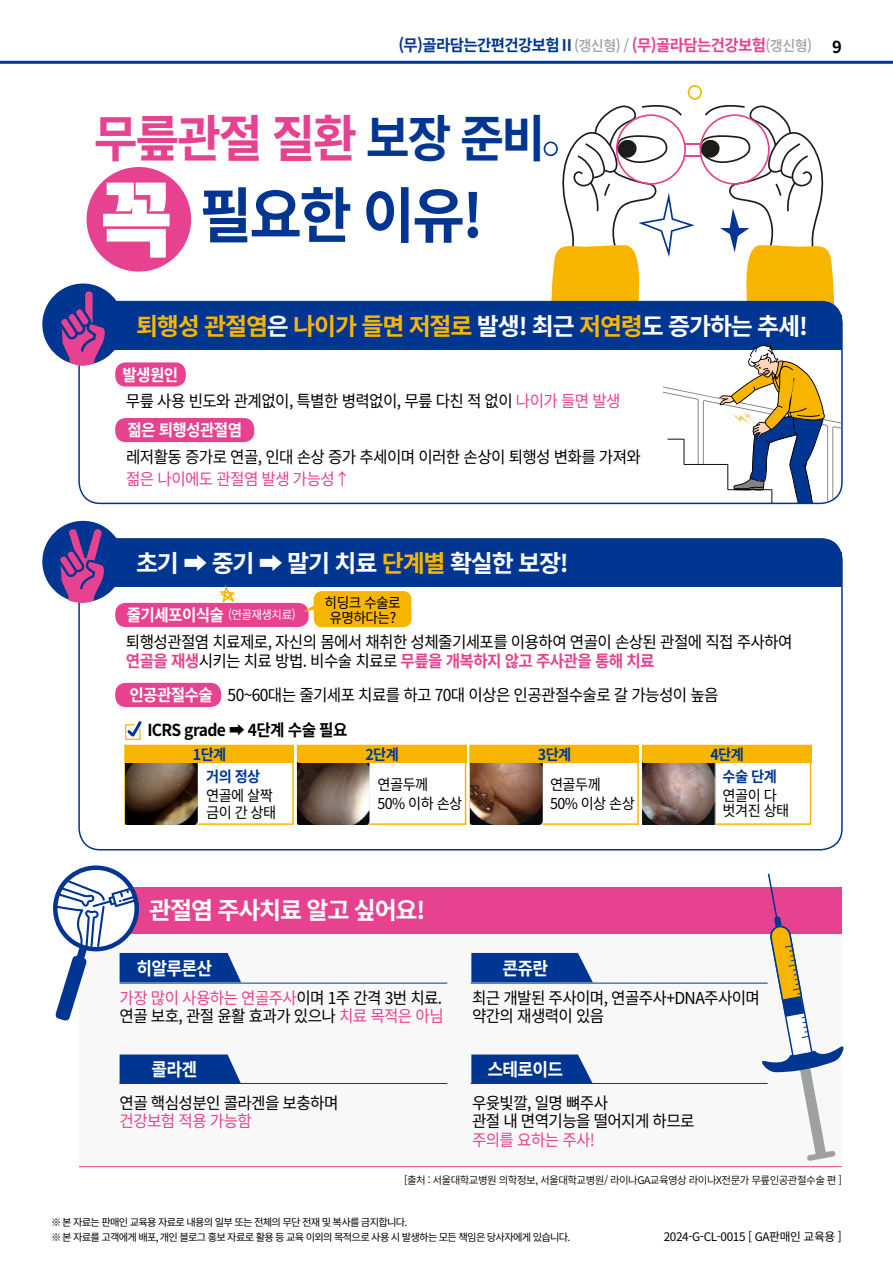
<style>
.page{position:relative;width:893px;height:1263px;background:#fff}
.page>*{position:absolute;margin:0;border:0;box-sizing:border-box;transform-origin:0 0}
.t1{font:700 60.45px "Noto Sans CJ Kkr";color:#003692;scale:.95 1}
.t2{font:700 50.4px "Noto Sans CJ Kkr";letter-spacing:-.05em;color:#e6428f;scale:.95 1}
.t3{font:700 24px "Noto Sans CJ Kkr";letter-spacing:-.05em;color:#fff}
.t4{font:700 24px "Noto Sans CJ Kkr";letter-spacing:-.05em;color:#f8b500}
.t5{font:700 18px "Noto Sans CJ Kkr";letter-spacing:-.04em;color:#fff;scale:.95 1}
.t6{font:16.5px/18.8px "Noto Sans CJ Kkr";letter-spacing:-.04em;color:#000;scale:.95 1}
.t7{font:16.5px "Noto Sans CJ Kkr";letter-spacing:-.04em;color:#e6428f;scale:.95 1}
.t8{font:700 16.5px "Noto Sans CJ Kkr";letter-spacing:-.04em;color:#fff;scale:.95 1}
.t9{font:700 16.5px "Noto Sans CJ Kkr";letter-spacing:-.04em;color:#000;scale:.95 1}
.t10{font:700 16.5px "Noto Sans CJ Kkr";letter-spacing:-.04em;color:#000}
.t11{font:700 16.05px "Noto Sans CJ Kkr";letter-spacing:-.04em;color:#003692}
.t12{font:15px/18.8px "Noto Sans CJ Kkr";letter-spacing:-.04em;color:#000;scale:.95 1}
.t13{font:700 15px "Noto Sans CJ Kkr";letter-spacing:-.04em;color:#003692;scale:.95 1}
.t14{font:14.4px/14.4px "Noto Sans CJ Kkr";letter-spacing:-.04em;color:#000;text-align:center;scale:.95 1}
.t15{font:12px "Noto Sans CJ Kkr";letter-spacing:-.04em;color:#fff;scale:.95 1}
.t16{font:11.7px "Noto Sans CJ Kkr";letter-spacing:-.03em;color:#000}
.t17{font:600 10.5px "Noto Sans CJ Kkr";letter-spacing:-.05em;color:#000}
.t18{font:10.2px/14.2px "Noto Sans CJ Kkr";letter-spacing:-.07em;color:#000}
.s1{font-weight:500;font-size:14.55px;color:#9fa0a0}
.s2{color:#e6428f}
.s3{color:#003692}
.s4{font-family:"Rix Gangbyeonbukro P Black";font-weight:400;font-size:81.45px;color:#fff}
.s5{color:#fff}
.s6{color:#f8b500}
.s7{font-weight:700;font-size:16.5px}
.s8{font-weight:700;color:#e6428f}
</style>
<div class="page">
<svg style="left:544px;top:85px;width:291px;height:221px"></svg>
<div style="left:79px;top:539px;width:763px;height:43px;background:#003692;border-radius:19px"></div>
<div style="left:79px;top:552px;width:763px;height:35px;background:#003692"></div>
<div style="left:42px;top:521px;width:82px;height:81px;background:#003692;border-radius:50%"></div>
<div style="left:115px;top:603px;width:194px;height:24px;background:#e6428f;border-radius:10px"></div>
<div style="left:115px;top:683px;width:106px;height:24px;background:#e6428f;border-radius:10px"></div>
<svg style="left:125px;top:721px;width:17px;height:19px"></svg>
<div style="left:124px;top:745px;width:170px;height:80px;border:2px solid #f8b500"></div>
<img style="left:125px;top:763px;width:72px;height:61px">
<div style="left:125px;top:745px;width:169px;height:18px;background:#f8b500"></div>
<div style="left:297px;top:745px;width:169px;height:80px;border:2px solid #f8b500"></div>
<img style="left:298px;top:763px;width:72px;height:61px">
<div style="left:298px;top:745px;width:168px;height:18px;background:#f8b500"></div>
<div style="left:469px;top:745px;width:170px;height:80px;border:2px solid #f8b500"></div>
<img style="left:470px;top:763px;width:72px;height:61px">
<div style="left:470px;top:745px;width:169px;height:18px;background:#f8b500"></div>
<div style="left:642px;top:745px;width:169px;height:80px;border:2px solid #f8b500"></div>
<img style="left:643px;top:763px;width:72px;height:61px">
<div style="left:643px;top:745px;width:168px;height:18px;background:#f8b500"></div>
<svg style="left:60px;top:529px;width:46px;height:76px"></svg>
<div style="left:87px;top:167px;width:104px;height:105px;background:#e6428f;border-radius:50%"></div>
<div style="left:78px;top:301px;width:765px;height:203px;border:2px solid #003692;border-radius:21px"></div>
<div style="left:79px;top:302px;width:763px;height:43px;background:#003692;border-radius:19px"></div>
<div style="left:79px;top:315px;width:763px;height:35px;background:#003692"></div>
<div style="left:42px;top:283px;width:82px;height:82px;background:#003692;border-radius:50%"></div>
<svg style="left:61px;top:291px;width:45px;height:75px"></svg>
<div style="left:115px;top:362px;width:71px;height:25px;background:#e6428f;border-radius:10px"></div>
<div style="left:115px;top:418px;width:139px;height:24px;background:#e6428f;border-radius:10px"></div>
<svg style="left:663px;top:345px;width:178px;height:158px"></svg>
<div style="left:79px;top:897px;width:763px;height:270px;background:#f9f8f8"></div>
<div style="left:86px;top:887px;width:756px;height:46px;background:#e6428f"></div>
<svg style="left:471px;top:953px;width:122px;height:29px;background:#104298"></svg>
<svg style="left:120px;top:1054px;width:121px;height:29px;background:#124499"></svg>
<svg style="left:471px;top:1054px;width:122px;height:29px;background:#14469a"></svg>
<svg style="left:53px;top:865px;width:188px;height:156px"></svg>
<hr style="left:120px;top:983px;width:327px;height:1px;background:#003692">
<hr style="left:120px;top:1083px;width:327px;height:1px;background:#003692">
<hr style="left:471px;top:983px;width:297px;height:1px;background:#003692">
<hr style="left:471px;top:1083px;width:297px;height:1px;background:#003692">
<svg style="left:760px;top:873px;width:84px;height:288px"></svg>
<hr style="left:79px;top:1166px;width:763px;height:1px;background:#e6428f">
<svg style="left:219px;top:585px;width:19px;height:18px"></svg>
<hr style="left:0;top:61px;width:893px;height:3px;background:#003692">
<div style="left:314px;top:591px;width:97px;height:36px;background:#f8b500;border-radius:9px"></div>
<svg style="left:303px;top:603px;width:11px;height:9px"></svg>
<p class="t11" style="left:398px;top:36px;width:415px">(무)골라담는간편건강보험Ⅱ<span class="s1">(갱신형) /</span> <span class="s2">(무)골라담는건강보험</span><span class="s1">(갱신형)</span></p>
<p class="t10" style="left:832px;top:37px;width:11px">9</p>
<h2 class="t2" style="left:94px;top:110px;width:477px">무릎관절 질환 <span class="s3">보장 준비</span></h2>
<h1 class="t1" style="left:101px;top:181px;width:404px"><span class="s4">꼭</span> 필요한 이유!</h1>
<h3 class="t4" style="left:136px;top:312px;width:673px">퇴행성 관절염<span class="s5">은</span> 나이가 들면 저절로 <span class="s5">발생! 최근</span> 저연령<span class="s5">도 증가하는 추세!</span></h3>
<p class="t8" style="left:122px;top:365px;width:60px">발생원인</p>
<p class="t6" style="left:126px;top:392px;width:522px">무릎 사용 빈도와 관계없이, 특별한 병력없이, 무릎 다친 적 없이 <span class="s2">나이가 들면 발생</span></p>
<p class="t6" style="left:126px;top:448px;width:543px">레저활동 증가로 연골, 인대 손상 증가 추세이며 이러한 손상이 퇴행성 변화를 가져와</p>
<p class="t7" style="left:126px;top:470px;width:237px">젊은 나이에도 관절염 발생 가능성↑</p>
<p class="t8" style="left:127px;top:421px;width:122px">젊은 퇴행성관절염</p>
<h3 class="t3" style="left:136px;top:550px;width:434px">초기 ➡ 중기 ➡ 말기 치료 <span class="s6">단계별</span> 확실한 보장!</h3>
<p class="t15" style="left:127px;top:608px;width:179px"><span class="s7">줄기세포이식술</span> (연골재생치료)</p>
<p class="t14" style="left:325px;top:596px;width:82px">히딩크 수술로 유명하다는?</p>
<p class="t6" style="left:126px;top:633px;width:703px">퇴행성관절염 치료제로, 자신의 몸에서 채취한 성체줄기세포를 이용하여 연골이 손상된 관절에 직접 주사하여 <span class="s8">연골을 재생</span>시키는 치료 방법. 비수술 치료로 <span class="s8">무릎을 개복하지 않고 주사관을 통해 치료</span></p>
<p class="t6" style="left:228px;top:685px;width:518px">50~60대는 줄기세포 치료를 하고 70대 이상은 인공관절수술로 갈 가능성이 높음</p>
<p class="t8" style="left:129px;top:686px;width:89px">인공관절수술</p>
<p class="t9" style="left:147px;top:720px;width:212px">ICRS grade ➡ 4단계 수술 필요</p>
<p class="t13" style="left:206px;top:768px;width:58px">거의 정상</p>
<p class="t12" style="left:206px;top:787px;width:75px;line-height:17.2px">연골에 살짝 금이 간 상태</p>
<p class="t13" style="left:193px;top:746px;width:37px">1단계</p>
<p class="t13" style="left:365px;top:746px;width:37px">2단계</p>
<p class="t13" style="left:538px;top:746px;width:37px">3단계</p>
<p class="t13" style="left:710px;top:746px;width:37px">4단계</p>
<p class="t13" style="left:723px;top:768px;width:59px">수술 단계</p>
<p class="t12" style="left:723px;top:787px;width:72px;line-height:15.8px">연골이 다 벗겨진 상태</p>
<p class="t12" style="left:378px;top:775px;width:91px">연골두께<br>50% 이하 손상</p>
<p class="t12" style="left:550px;top:775px;width:91px">연골두께<br>50% 이상 손상</p>
<h3 class="t3" style="left:149px;top:897px;width:278px">관절염 주사치료 알고 싶어요!</h3>
<p class="t5" style="left:136px;top:958px;width:81px">히알루론산</p>
<p class="t5" style="left:502px;top:958px;width:50px">콘쥬란</p>
<p class="t6" style="left:120px;top:988px;width:343px"><span class="s2">가장 많이 사용하는 연골주사</span>이며 1주 간격 3번 치료. 연골 보호, 관절 윤활 효과가 있으나 <span class="s2">치료 목적은 아님</span></p>
<p class="t6" style="left:472px;top:988px;width:305px">최근 개발된 주사이며, 연골주사+DNA주사이며 약간의 재생력이 있음</p>
<p class="t5" style="left:151px;top:1059px;width:50px">콜라겐</p>
<p class="t5" style="left:487px;top:1059px;width:81px">스테로이드</p>
<p class="t6" style="left:120px;top:1093px;width:232px">연골 핵심성분인 콜라겐을 보충하며</p>
<p class="t7" style="left:120px;top:1112px;width:141px">건강보험 적용 가능함</p>
<p class="t6" style="left:472px;top:1093px;width:236px">우윳빛깔, 일명 뼈주사<br>관절 내 면역기능을 떨어지게 하므로</p>
<p class="t7" style="left:472px;top:1131px;width:131px">주의를 요하는 주사!</p>
<p class="t17" style="left:404px;top:1174px;width:439px">[출처 : 서울대학교병원 의학정보, 서울대학교병원/ 라이나GA교육영상 라이나X전문가 무릎인공관절수술 편 ]</p>
<p class="t18" style="left:51px;top:1216px;width:521px">※ 본 자료는 판매인 교육용 자료로 내용의 일부 또는 전체의 무단 전재 및 복사를 금지합니다.<br>※ 본 자료를 고객에게 배포, 개인 블로그 홍보 자료로 활용 등 교육 이외의 목적으로 사용 시 발생하는 모든 책임은 당사자에게 있습니다.</p>
<p class="t16" style="left:664px;top:1230px;width:180px">2024-G-CL-0015 [ GA판매인 교육용 ]</p>
</div>
